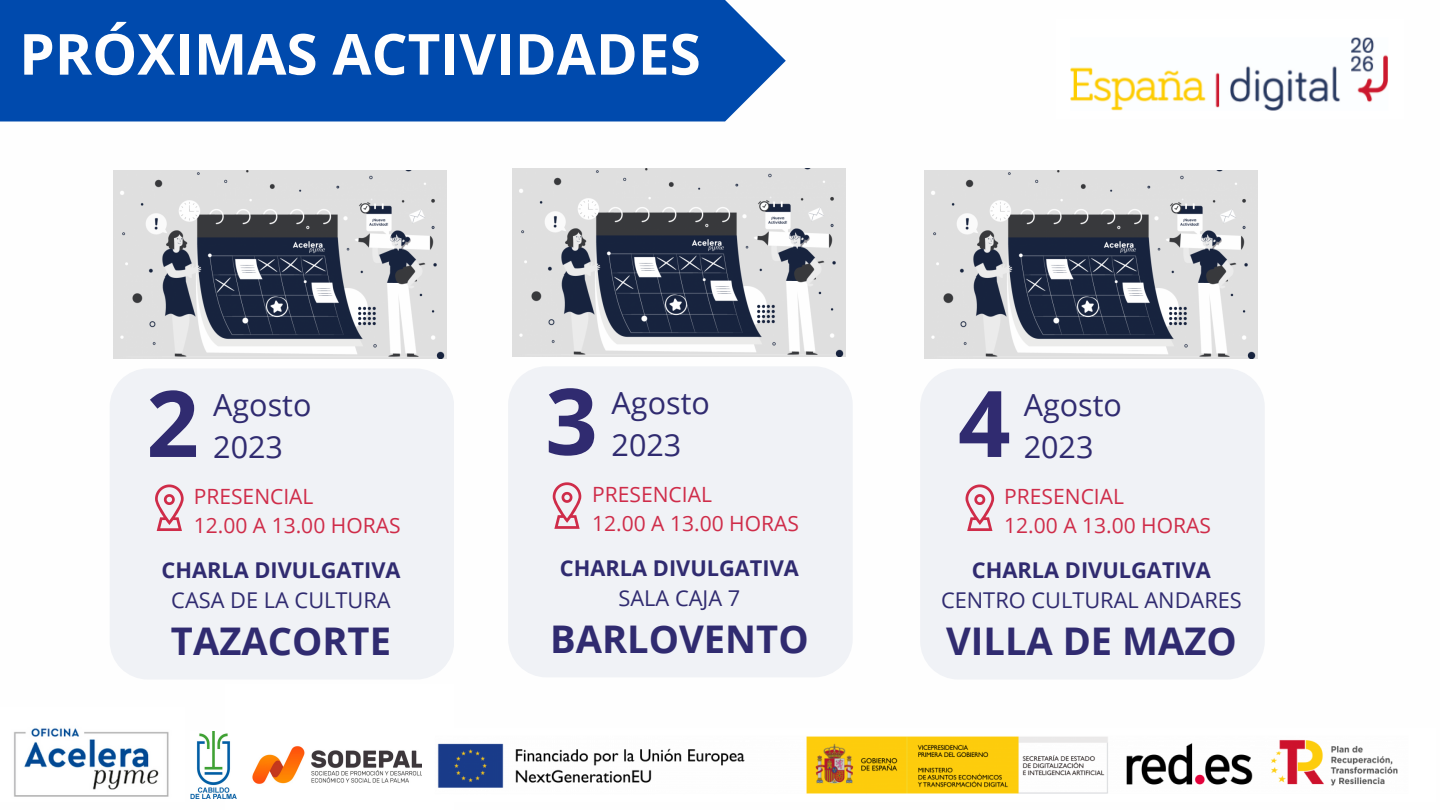
<style>
.page{position:relative;width:1440px;height:810px;background:#fff}
.page>*{position:absolute;margin:0;border:0;box-sizing:border-box;transform-origin:0 0}
.t1{font:700 92px "Open Sans";color:#302b70}
.t2{font:700 56.7px "Open Sans";color:#fefefe}
.t3{font:700 38.1px "Open Sans";color:#302b70}
.t4{font:30.5px "Open Sans";color:#302b70}
.t5{font:700 21.8px "Open Sans";color:#302b70}
.t6{font:21.8px "Open Sans";color:#302b70}
.t7{font:21px "Open Sans";color:#cf2c49}
</style>
<div class="page">
<img style="left:14px;top:728px;width:155px;height:69px">
<img style="left:1070px;top:37px;width:318px;height:74px">
<img style="left:225px;top:746px;width:197px;height:53px">
<img style="left:437px;top:736px;width:961px;height:58px">
<img style="left:190px;top:732px;width:47px;height:66px">
<div style="left:0;top:0;width:786px;height:122px;background:#004aad"></div>
<img style="left:114px;top:171px;width:333px;height:187px">
<div style="left:110px;top:369px;width:344px;height:310px;background:#f0f2f6"></div>
<svg style="left:155px;top:485px;width:29px;height:46px"></svg>
<img style="left:512px;top:169px;width:333px;height:187px">
<div style="left:508px;top:366px;width:345px;height:311px;background:#f0f2f6"></div>
<svg style="left:553px;top:482px;width:28px;height:47px"></svg>
<img style="left:924px;top:171px;width:333px;height:187px">
<div style="left:920px;top:369px;width:345px;height:310px;background:#f0f2f6"></div>
<svg style="left:966px;top:485px;width:28px;height:46px"></svg>
<p class="t2" style="left:19px;top:14px;width:683px">PRÓXIMAS ACTIVIDADES</p>
<p class="t1" style="left:146px;top:359px;width:54px">2</p>
<p class="t4" style="left:213px;top:383px;width:100px">Agosto</p>
<p class="t4" style="left:213px;top:425px;width:71px">2023</p>
<p class="t7" style="left:194px;top:481px;width:121px">PRESENCIAL</p>
<p class="t7" style="left:194px;top:510px;width:208px">12.00 A 13.00 HORAS</p>
<p class="t5" style="left:161px;top:554px;width:241px">CHARLA DIVULGATIVA</p>
<p class="t6" style="left:171px;top:584px;width:221px">CASA DE LA CULTURA</p>
<p class="t3" style="left:171px;top:615px;width:222px">TAZACORTE</p>
<p class="t1" style="left:545px;top:357px;width:54px">3</p>
<p class="t4" style="left:612px;top:381px;width:100px">Agosto</p>
<p class="t4" style="left:612px;top:423px;width:71px">2023</p>
<p class="t7" style="left:592px;top:479px;width:121px">PRESENCIAL</p>
<p class="t7" style="left:592px;top:508px;width:208px">12.00 A 13.00 HORAS</p>
<p class="t5" style="left:560px;top:552px;width:241px">CHARLA DIVULGATIVA</p>
<p class="t6" style="left:619px;top:582px;width:123px">SALA CAJA 7</p>
<p class="t3" style="left:550px;top:612px;width:260px">BARLOVENTO</p>
<p class="t1" style="left:958px;top:359px;width:54px">4</p>
<p class="t4" style="left:1024px;top:383px;width:100px">Agosto</p>
<p class="t4" style="left:1024px;top:425px;width:71px">2023</p>
<p class="t7" style="left:1004px;top:481px;width:121px">PRESENCIAL</p>
<p class="t7" style="left:1004px;top:510px;width:208px">12.00 A 13.00 HORAS</p>
<p class="t5" style="left:972px;top:554px;width:241px">CHARLA DIVULGATIVA</p>
<p class="t6" style="left:941px;top:584px;width:302px">CENTRO CULTURAL ANDARES</p>
<p class="t3" style="left:946px;top:615px;width:292px">VILLA DE MAZO</p>
</div>
